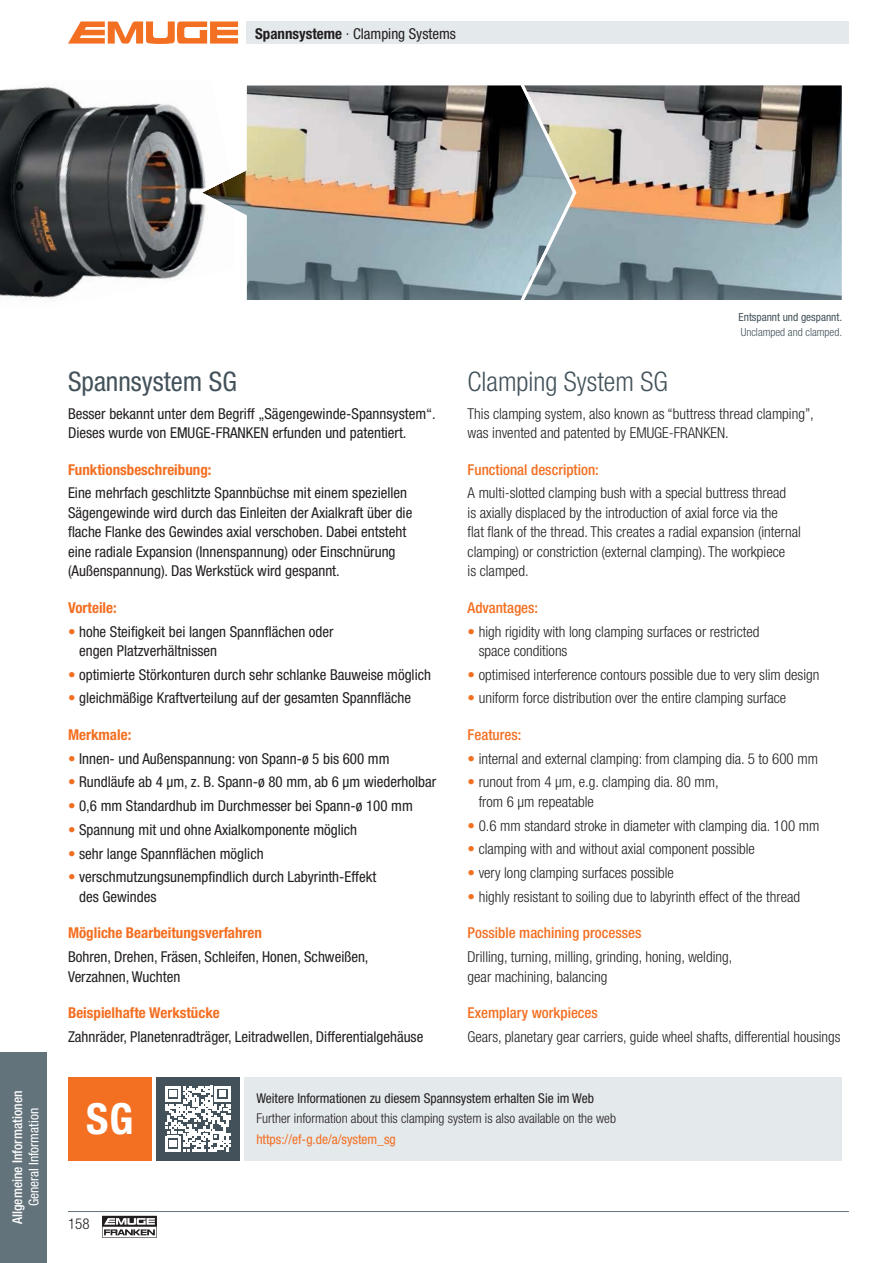
<style>
.page{position:relative;width:893px;height:1263px;background:#fff}
.page>*{position:absolute;margin:0;border:0;box-sizing:border-box;transform-origin:0 0}
.t1{font:700 condensed 42.9px "Helvetica Neue LT Pro";color:#fff}
.t2{font:300 condensed 27px "Helvetica Neue LT Pro";color:#43525a}
.t3{font:condensed 27px "Helvetica Neue LT Pro";color:#43525a}
.t4{font:condensed 15px/19.5px "Helvetica Neue LT Pro";color:#231f20}
.t5{font:300 condensed 15px/19.5px "Helvetica Neue LT Pro";color:#231f20}
.t6{font:700 condensed 15px "Helvetica Neue LT Pro";color:#f36f21}
.t7{font:500 condensed 15px "Helvetica Neue LT Pro";color:#f36f21}
.t8{font:300 condensed 13.5px "Helvetica Neue LT Pro";color:#231f20}
.t9{font:condensed 13.5px "Helvetica Neue LT Pro";color:#231f20}
.t10{font:condensed 13.5px "Helvetica Neue LT Pro";color:#f36f21}
.t11{font:500 condensed 13.5px "Helvetica Neue LT Pro";color:#fff}
.t12{font:condensed 13.5px "Helvetica Neue LT Pro";color:#fff}
.t13{font:condensed 11.25px "Helvetica Neue LT Pro";color:#43525a}
.t14{font:300 condensed 11.25px "Helvetica Neue LT Pro";color:#43525a}
.s1{font-weight:700}
.s2{color:#f36f21}
</style>
<div class="page">
<svg style="left:102px;top:1216px;width:55px;height:22px"></svg>
<hr style="left:68px;top:1211px;width:781px;height:1px;background:#63737c">
<svg style="left:68px;top:21px;width:170px;height:23px"></svg>
<img style="left:0;top:86px;width:192px;height:212px">
<svg style="left:579px;top:85px;width:263px;height:215px;background:#95948f"></svg>
<svg style="left:192px;top:85px;width:387px;height:215px;background:#a5a5a0"></svg>
<div style="left:156px;top:1077px;width:83px;height:84px;background:#43525a"></div>
<svg style="left:165px;top:1086px;width:65px;height:65px"></svg>
<div style="left:244px;top:1077px;width:598px;height:84px;background:#e4e9ec"></div>
<div style="left:68px;top:1077px;width:84px;height:83px;background:#f36f21"></div>
<div style="left:247px;top:21px;width:602px;height:23px;background:#e4e9ec"></div>
<div style="left:0;top:1052px;width:47px;height:211px;background:#63737c"></div>
<p class="t4" style="left:255px;top:25px;width:202px"><span class="s1">Spannsysteme</span> · Clamping Systems</p>
<p class="t11" style="left:13px;top:1224px;width:135px;rotate:-90deg">Allgemeine Informationen</p>
<p class="t12" style="left:29px;top:1206px;width:100px;rotate:-90deg">General Information</p>
<h2 class="t3" style="left:68px;top:371px;width:170px">Spannsystem SG</h2>
<p class="t4" style="left:68px;top:405px;width:369px">Besser bekannt unter dem Begriff „Sägengewinde-Spannsystem“.<br>Dieses wurde von EMUGE-FRANKEN erfunden und patentiert.</p>
<p class="t6" style="left:68px;top:464px;width:145px">Funktionsbeschreibung:</p>
<p class="t4" style="left:68px;top:484px;width:346px">Eine mehrfach geschlitzte Spannbüchse mit einem speziellen Sägengewinde wird durch das Einleiten der Axialkraft über die flache Flanke des Gewindes axial verschoben. Dabei entsteht eine radiale Expansion (Innenspannung) oder Einschnürung (Außenspannung). Das Werkstück wird gespannt.</p>
<p class="t6" style="left:68px;top:602px;width:50px">Vorteile:</p>
<p class="t4" style="left:79px;top:623px;width:256px;text-indent:-11px"><span class="s2">•</span> hohe Steifigkeit bei langen Spannflächen oder engen Platzverhältnissen</p>
<p class="t4" style="left:68px;top:666px;width:364px"><span class="s2">•</span> optimierte Störkonturen durch sehr schlanke Bauweise möglich</p>
<p class="t4" style="left:68px;top:690px;width:344px"><span class="s2">•</span> gleichmäßige Kraftverteilung auf der gesamten Spannfläche</p>
<p class="t6" style="left:68px;top:729px;width:65px">Merkmale:</p>
<p class="t4" style="left:68px;top:750px;width:323px"><span class="s2">•</span> Innen- und Außenspannung: von Spann-ø 5 bis 600 mm</p>
<p class="t4" style="left:68px;top:774px;width:370px"><span class="s2">•</span> Rundläufe ab 4 μm, z. B. Spann-ø 80 mm, ab 6 μm wiederholbar</p>
<p class="t4" style="left:68px;top:797px;width:346px"><span class="s2">•</span> 0,6 mm Standardhub im Durchmesser bei Spann-ø 100 mm</p>
<p class="t4" style="left:68px;top:821px;width:291px"><span class="s2">•</span> Spannung mit und ohne Axialkomponente möglich</p>
<p class="t4" style="left:68px;top:845px;width:197px"><span class="s2">•</span> sehr lange Spannflächen möglich</p>
<p class="t4" style="left:79px;top:868px;width:299px;text-indent:-11px"><span class="s2">•</span> verschmutzungsunempfindlich durch Labyrinth-Effekt des Gewindes</p>
<p class="t6" style="left:68px;top:928px;width:195px">Mögliche Bearbeitungsverfahren</p>
<p class="t4" style="left:68px;top:948px;width:302px">Bohren, Drehen, Fräsen, Schleifen, Honen, Schweißen,<br>Verzahnen, Wuchten</p>
<p class="t6" style="left:68px;top:1007px;width:153px">Beispielhafte Werkstücke</p>
<p class="t4" style="left:68px;top:1028px;width:357px">Zahnräder, Planetenradträger, Leitradwellen, Differentialgehäuse</p>
<p class="t13" style="left:739px;top:312px;width:105px">Entspannt und gespannt.</p>
<p class="t14" style="left:741px;top:328px;width:103px">Unclamped and clamped.</p>
<h2 class="t2" style="left:468px;top:371px;width:202px">Clamping System SG</h2>
<p class="t5" style="left:468px;top:405px;width:348px">This clamping system, also known as “buttress thread clamping”, was invented and patented by EMUGE-FRANKEN.</p>
<p class="t7" style="left:468px;top:464px;width:133px">Functional description:</p>
<p class="t5" style="left:468px;top:485px;width:335px">A multi-slotted clamping bush with a special buttress thread<br>is axially displaced by the introduction of axial force via the<br>flat flank of the thread. This creates a radial expansion (internal clamping) or constriction (external clamping). The workpiece<br>is clamped.</p>
<p class="t7" style="left:468px;top:602px;width:72px">Advantages:</p>
<p class="t5" style="left:479px;top:623px;width:282px;text-indent:-11px"><span class="s2">•</span> high rigidity with long clamping surfaces or restricted space conditions</p>
<p class="t5" style="left:468px;top:666px;width:353px"><span class="s2">•</span> optimised interference contours possible due to very slim design</p>
<p class="t5" style="left:468px;top:690px;width:320px"><span class="s2">•</span> uniform force distribution over the entire clamping surface</p>
<p class="t7" style="left:468px;top:729px;width:55px">Features:</p>
<p class="t5" style="left:468px;top:750px;width:352px"><span class="s2">•</span> internal and external clamping: from clamping dia. 5 to 600 mm</p>
<p class="t5" style="left:479px;top:774px;width:241px;text-indent:-11px"><span class="s2">•</span> runout from 4 μm, e.g. clamping dia. 80 mm, from 6 μm repeatable</p>
<p class="t5" style="left:468px;top:817px;width:353px"><span class="s2">•</span> 0.6 mm standard stroke in diameter with clamping dia. 100 mm</p>
<p class="t5" style="left:468px;top:841px;width:289px"><span class="s2">•</span> clamping with and without axial component possible</p>
<p class="t5" style="left:468px;top:864px;width:208px"><span class="s2">•</span> very long clamping surfaces possible</p>
<p class="t5" style="left:468px;top:888px;width:334px"><span class="s2">•</span> highly resistant to soiling due to labyrinth effect of the thread</p>
<p class="t7" style="left:468px;top:928px;width:175px">Possible machining processes</p>
<p class="t5" style="left:468px;top:948px;width:266px">Drilling, turning, milling, grinding, honing, welding, gear machining, balancing</p>
<p class="t7" style="left:468px;top:1007px;width:132px">Exemplary workpieces</p>
<p class="t5" style="left:468px;top:1028px;width:374px">Gears, planetary gear carriers, guide wheel shafts, differential housings</p>
<h1 class="t1" style="left:86px;top:1103px;width:49px">SG</h1>
<p class="t5" style="left:68px;top:1215px;width:23px">158</p>
<p class="t9" style="left:256px;top:1093px;width:339px">Weitere Informationen zu diesem Spannsystem erhalten Sie im Web</p>
<p class="t8" style="left:256px;top:1114px;width:361px">Further information about this clamping system is also available on the web</p>
<p class="t10" style="left:256px;top:1134px;width:141px">https://ef-g.de/a/system_sg</p>
</div>
